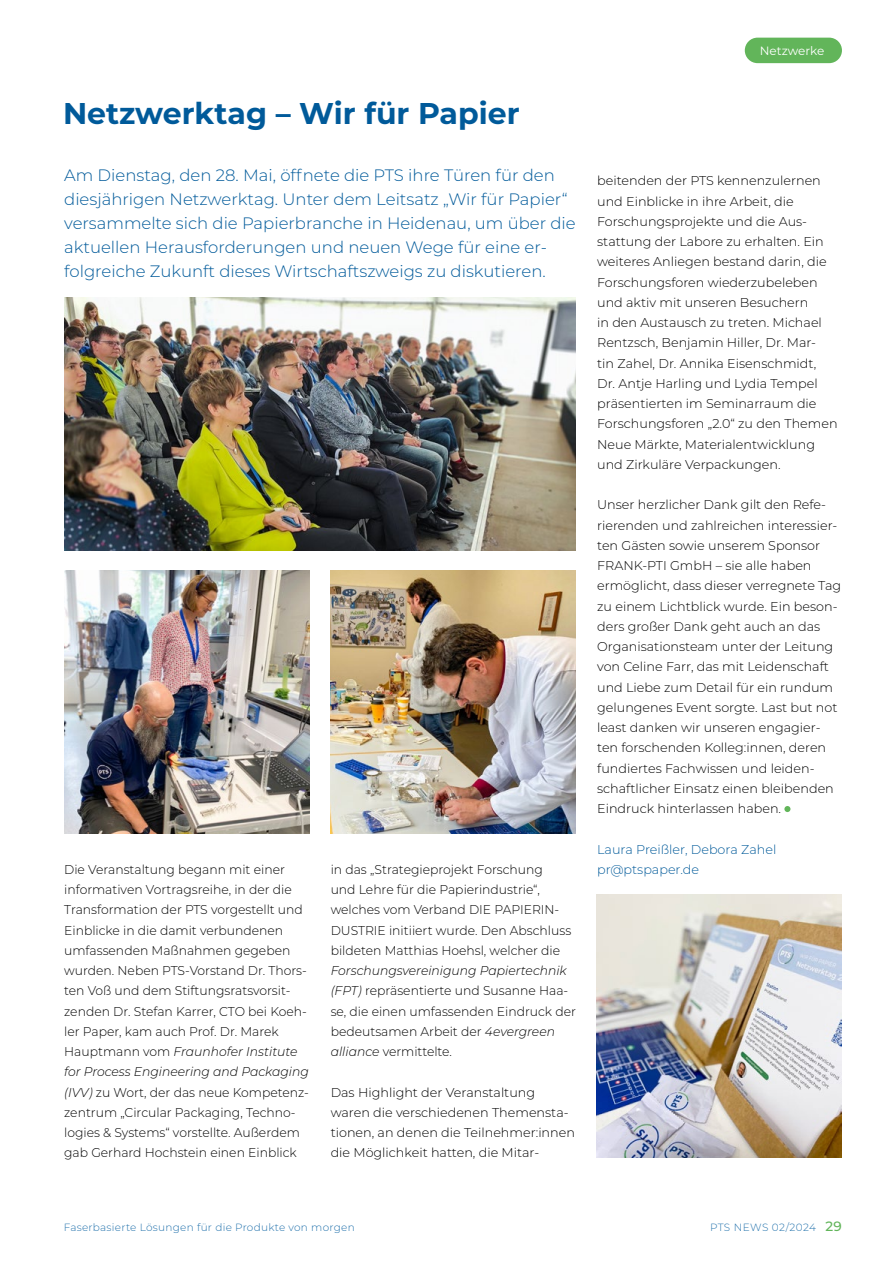
<style>
.page{position:relative;width:893px;height:1263px;background:#fff}
.page>*{position:absolute;margin:0;border:0;box-sizing:border-box;transform-origin:0 0}
.Headline{font:700 30px "Montserrat";color:#005a9a}
.t1{font:300 16.5px/24px "Montserrat";color:#005a9a}
.t2{font:300 12.75px/20.2px "Montserrat";color:#000}
.t3{font:300 12.75px/20.2px "Montserrat";color:#005a9a}
.t4{font:12px "Montserrat";letter-spacing:-.005em;color:#fff}
.t5{font:300 10.5px "Montserrat";letter-spacing:.025em;color:#2473ad}
.s1{font-style:italic}
.s2{font-weight:500;font-size:13.5px;color:#62b55a}
</style>
<div class="page">
<svg style="left:784px;top:806px;width:6px;height:6px"></svg>
<img style="left:64px;top:297px;width:511px;height:253px">
<img style="left:64px;top:570px;width:245px;height:263px">
<img style="left:331px;top:570px;width:244px;height:263px">
<img style="left:597px;top:894px;width:245px;height:263px">
<div style="left:745px;top:38px;width:97px;height:25px;background:#62b55a;border-radius:13px"></div>
<p class="Headline" style="left:63px;top:91px;width:458px">Netzwerktag – Wir für Papier</p>
<p class="t1" style="left:64px;top:163px;width:513px">Am Dienstag, den 28. Mai, öffnete die PTS ihre Türen für den diesjährigen Netzwerktag. Unter dem Leitsatz „Wir für Papier“ versammelte sich die Papierbranche in Heidenau, um über die aktuellen Herausforderungen und neuen Wege für eine er&shy;folgreiche Zukunft dieses Wirtschaftszweigs zu diskutieren.</p>
<p class="t2" style="left:64px;top:859px;width:246px">Die Veranstaltung begann mit einer informativen Vortragsreihe, in der die Transformation der PTS vorgestellt und Einblicke in die damit verbundenen umfassenden Maßnahmen gegeben wurden. Neben PTS-Vorstand Dr. Thors&shy;ten Voß und dem Stiftungsratsvorsit&shy;zenden Dr. Stefan Karrer, CTO bei Koeh&shy;ler Paper, kam auch Prof. Dr. Marek Hauptmann vom <span class="s1">Fraunhofer Institute for Process Engineering and Packaging (IVV)</span> zu Wort, der das neue Kompetenz&shy;zentrum „Circular Packaging, Techno&shy;logies &amp; Systems“ vorstellte. Außerdem gab Gerhard Hochstein einen Einblick</p>
<p class="t2" style="left:331px;top:859px;width:247px">in das „Strategieprojekt Forschung<br>und Lehre für die Papierindustrie“, welches vom Verband DIE PAPIERIN-DUSTRIE initiiert wurde. Den Abschluss bildeten Matthias Hoehsl, welcher die <span class="s1">Forschungsvereinigung Papiertechnik (FPT)</span> repräsentierte und Susanne Haa&shy;se, die einen umfassenden Eindruck der bedeutsamen Arbeit der <span class="s1">4evergreen alliance</span> vermittelte.</p>
<p class="t2" style="left:331px;top:1081px;width:246px">Das Highlight der Veranstaltung waren die verschiedenen Themensta&shy;tionen, an denen die Teilnehmer:innen die Möglichkeit hatten, die Mitar-</p>
<p class="t4" style="left:760px;top:42px;width:66px">Netzwerke</p>
<p class="t2" style="left:597px;top:170px;width:242px">beitenden der PTS kennenzulernen und Einblicke in ihre Arbeit, die Forschungsprojekte und die Aus&shy;stattung der Labore zu erhalten. Ein weiteres Anliegen bestand darin, die Forschungsforen wiederzubeleben und aktiv mit unseren Besuchern<br>in den Austausch zu treten. Michael Rentzsch, Benjamin Hiller, Dr. Mar-<br>tin Zahel, Dr. Annika Eisenschmidt,<br>Dr. Antje Harling und Lydia Tempel präsentierten im Seminarraum die Forschungsforen „2.0“ zu den Themen Neue Märkte, Materialentwicklung und Zirkuläre Verpackungen.</p>
<p class="t2" style="left:597px;top:494px;width:246px">Unser herzlicher Dank gilt den Refe&shy;rierenden und zahlreichen interessier&shy;ten Gästen sowie unserem Sponsor FRANK-PTI GmbH – sie alle haben ermöglicht, dass dieser verregnete Tag zu einem Lichtblick wurde. Ein beson&shy;ders großer Dank geht auch an das Organisationsteam unter der Leitung von Celine Farr, das mit Leidenschaft und Liebe zum Detail für ein rundum gelungenes Event sorgte. Last but not least danken wir unseren engagier&shy;ten forschenden Kolleg:innen, deren fundiertes Fachwissen und leiden&shy;schaftlicher Einsatz einen bleibenden Eindruck hinterlassen haben.</p>
<p class="t3" style="left:597px;top:838px;width:181px">Laura Preißler, Debora Zahel pr@ptspaper.de</p>
<p class="t5" style="left:64px;top:1220px;width:292px">Faserbasierte Lösungen für die Produkte von morgen</p>
<p class="t5" style="left:710px;top:1220px;width:133px">PTS NEWS 02/2024 <span class="s2">29</span></p>
</div>
